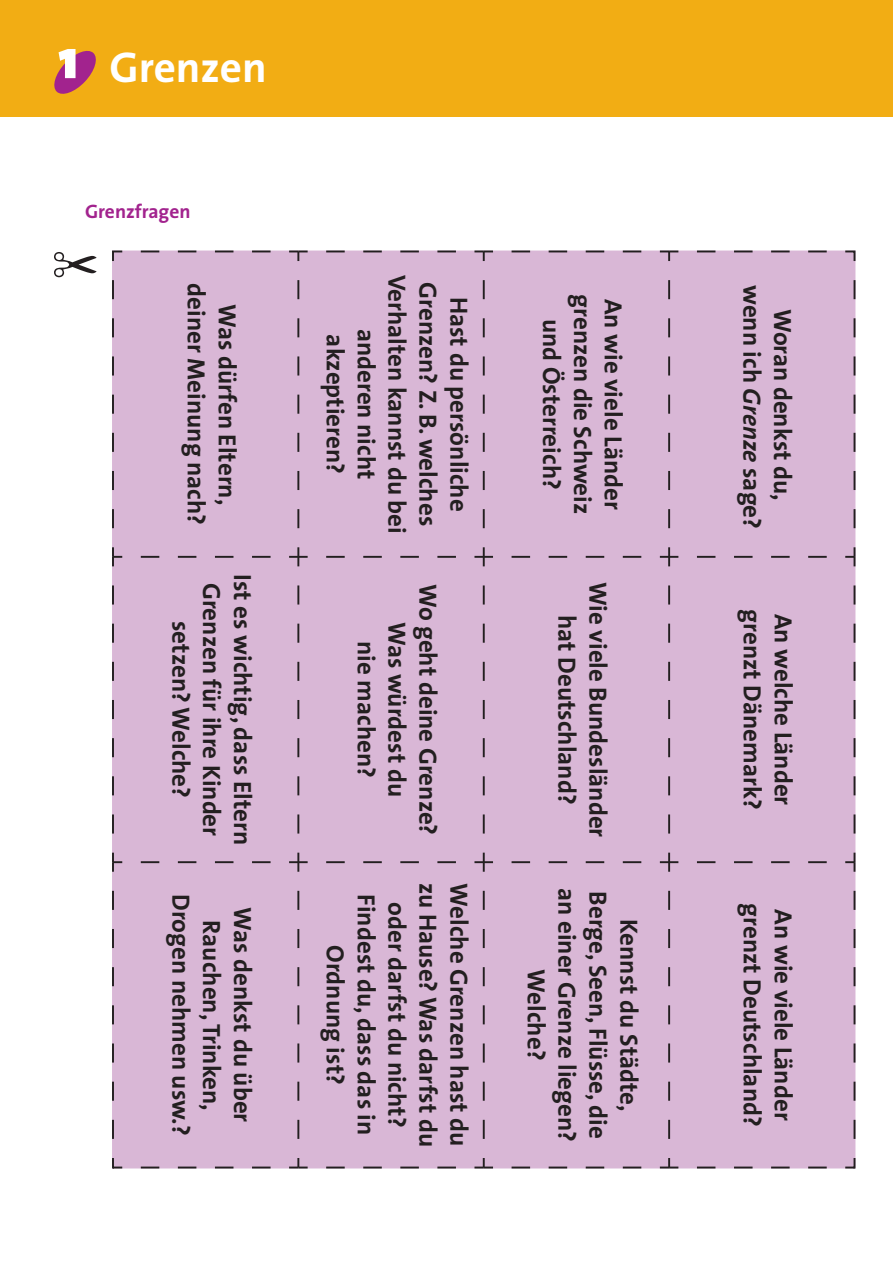
<style>
.page{position:relative;width:893px;height:1263px;background:#fff}
.page>*{position:absolute;margin:0;border:0;box-sizing:border-box;transform-origin:0 0}
.t1{font:900 56.7px "The Sans";color:#fff}
.rubrik{font:700 43.2px "The Sans";color:#fff}
.spm_kort{font:700 25.05px/30.9px "The Sans";color:#231f20;text-align:center}
.underrubrik{font:700 19.5px "The Sans";color:#a2238e}
.s1{font-style:italic}
</style>
<div class="page">
<svg style="left:54px;top:252px;width:43px;height:25px"></svg>
<div style="left:0;top:0;width:893px;height:116px;background:#f2ad14"></div>
<div style="left:114px;top:252px;width:739px;height:914px;background:#d9b7d6"></div>
<hr style="left:853px;top:557px;width:2px;height:305px;background:#d9b7d6">
<hr style="left:669px;top:861px;width:185px;height:2px;background:#d9b7d6">
<hr style="left:669px;top:1166px;width:185px;height:2px;background:#d9b7d6">
<hr style="left:484px;top:251px;width:185px;height:1px;background:#d9b7d6">
<hr style="left:668px;top:557px;width:2px;height:305px;background:#d9b7d6">
<hr style="left:484px;top:556px;width:185px;height:2px;background:#d9b7d6">
<hr style="left:668px;top:862px;width:2px;height:305px;background:#d9b7d6">
<hr style="left:484px;top:861px;width:185px;height:2px;background:#d9b7d6">
<hr style="left:484px;top:1166px;width:185px;height:2px;background:#d9b7d6">
<hr style="left:483px;top:251px;width:2px;height:306px;background:#d9b7d6">
<hr style="left:298px;top:251px;width:186px;height:1px;background:#d9b7d6">
<hr style="left:483px;top:557px;width:2px;height:305px;background:#d9b7d6">
<hr style="left:298px;top:556px;width:186px;height:2px;background:#d9b7d6">
<hr style="left:483px;top:862px;width:2px;height:305px;background:#d9b7d6">
<hr style="left:298px;top:861px;width:186px;height:2px;background:#d9b7d6">
<hr style="left:298px;top:1166px;width:186px;height:2px;background:#d9b7d6">
<hr style="left:297px;top:251px;width:2px;height:306px;background:#d9b7d6">
<hr style="left:297px;top:557px;width:2px;height:305px;background:#d9b7d6">
<hr style="left:113px;top:556px;width:185px;height:2px;background:#d9b7d6">
<hr style="left:297px;top:862px;width:2px;height:305px;background:#d9b7d6">
<hr style="left:113px;top:861px;width:185px;height:2px;background:#d9b7d6">
<hr style="left:113px;top:1166px;width:185px;height:2px;background:#d9b7d6">
<hr style="left:112px;top:251px;width:2px;height:306px;background:#d9b7d6">
<hr style="left:112px;top:557px;width:2px;height:305px;background:#d9b7d6">
<div style="left:667px;top:250px;width:189px;height:309px;background:#d9b7d6"></div>
<svg style="left:853px;top:585px;width:2px;height:249px"></svg>
<svg style="left:697px;top:556px;width:139px;height:2px"></svg>
<svg style="left:845px;top:556px;width:10px;height:10px"></svg>
<svg style="left:697px;top:861px;width:130px;height:2px"></svg>
<svg style="left:697px;top:1166px;width:130px;height:2px"></svg>
<svg style="left:845px;top:853px;width:11px;height:316px;background:#c8aac5"></svg>
<svg style="left:668px;top:280px;width:2px;height:258px"></svg>
<svg style="left:512px;top:251px;width:130px;height:1px"></svg>
<svg style="left:660px;top:251px;width:10px;height:10px"></svg>
<svg style="left:668px;top:585px;width:2px;height:249px"></svg>
<svg style="left:512px;top:556px;width:130px;height:2px"></svg>
<svg style="left:660px;top:547px;width:18px;height:19px"></svg>
<svg style="left:668px;top:891px;width:2px;height:248px"></svg>
<svg style="left:512px;top:861px;width:130px;height:2px"></svg>
<svg style="left:660px;top:853px;width:18px;height:19px"></svg>
<svg style="left:512px;top:1166px;width:130px;height:2px"></svg>
<svg style="left:660px;top:1158px;width:18px;height:10px"></svg>
<svg style="left:483px;top:280px;width:2px;height:249px"></svg>
<svg style="left:326px;top:251px;width:130px;height:1px"></svg>
<svg style="left:474px;top:251px;width:19px;height:10px"></svg>
<svg style="left:483px;top:585px;width:2px;height:249px"></svg>
<svg style="left:326px;top:556px;width:130px;height:2px"></svg>
<svg style="left:474px;top:547px;width:19px;height:19px"></svg>
<svg style="left:483px;top:891px;width:2px;height:248px"></svg>
<svg style="left:326px;top:861px;width:130px;height:2px"></svg>
<svg style="left:474px;top:853px;width:19px;height:19px"></svg>
<svg style="left:326px;top:1166px;width:130px;height:2px"></svg>
<svg style="left:474px;top:1158px;width:19px;height:10px"></svg>
<svg style="left:297px;top:280px;width:2px;height:249px"></svg>
<svg style="left:297px;top:585px;width:2px;height:249px"></svg>
<svg style="left:141px;top:556px;width:130px;height:2px"></svg>
<svg style="left:289px;top:547px;width:19px;height:19px"></svg>
<svg style="left:297px;top:891px;width:2px;height:248px"></svg>
<svg style="left:141px;top:861px;width:130px;height:2px"></svg>
<svg style="left:289px;top:853px;width:19px;height:19px"></svg>
<svg style="left:141px;top:1166px;width:130px;height:2px"></svg>
<svg style="left:289px;top:1158px;width:19px;height:10px"></svg>
<svg style="left:112px;top:280px;width:2px;height:249px"></svg>
<svg style="left:112px;top:250px;width:196px;height:11px;background:#c6a9c3"></svg>
<svg style="left:112px;top:585px;width:2px;height:249px"></svg>
<svg style="left:112px;top:547px;width:10px;height:19px"></svg>
<svg style="left:112px;top:853px;width:10px;height:316px;background:#c5a6c2"></svg>
<svg style="left:54px;top:51px;width:42px;height:43px"></svg>
<p class="t1" style="left:58px;top:11px;width:21px">1</p>
<p class="rubrik" style="left:109px;top:31px;width:159px">Grenzen</p>
<p class="underrubrik" style="left:85px;top:195px;width:107px">Grenzfragen</p>
<p class="spm_kort" style="left:212px;top:283px;width:243px;rotate:90deg">deiner Meinung nach?</p>
<p class="spm_kort" style="left:243px;top:304px;width:203px;rotate:90deg">Was dürfen Eltern,</p>
<p class="spm_kort" style="left:197px;top:621px;width:179px;rotate:90deg">setzen? Welche?</p>
<p class="spm_kort" style="left:259px;top:574px;width:273px;rotate:90deg">Ist es wichtig, dass Eltern<br>Grenzen für ihre Kinder</p>
<p class="spm_kort" style="left:197px;top:894px;width:243px;rotate:90deg">Drogen nehmen usw.?</p>
<p class="spm_kort" style="left:228px;top:920px;width:192px;rotate:90deg">Rauchen, Trinken,</p>
<p class="spm_kort" style="left:259px;top:907px;width:216px;rotate:90deg">Was denkst du über</p>
<p class="spm_kort" style="left:351px;top:334px;width:141px;rotate:90deg">akzeptieren?</p>
<p class="spm_kort" style="left:382px;top:329px;width:152px;rotate:90deg">anderen nicht</p>
<p class="spm_kort" style="left:413px;top:275px;width:261px;rotate:90deg">Verhalten kannst du bei</p>
<p class="spm_kort" style="left:444px;top:282px;width:245px;rotate:90deg">Grenzen? Z. B. welches</p>
<p class="spm_kort" style="left:475px;top:297px;width:216px;rotate:90deg">Hast du persönliche</p>
<p class="spm_kort" style="left:382px;top:641px;width:138px;rotate:90deg">nie machen?</p>
<p class="spm_kort" style="left:444px;top:584px;width:253px;rotate:90deg">Wo geht deine Grenze?</p>
<p class="spm_kort" style="left:413px;top:622px;width:177px;rotate:90deg">Was würdest du</p>
<p class="spm_kort" style="left:351px;top:945px;width:141px;rotate:90deg">Ordnung ist?</p>
<p class="spm_kort" style="left:382px;top:894px;width:242px;rotate:90deg">Findest du, dass das in</p>
<p class="spm_kort" style="left:413px;top:902px;width:227px;rotate:90deg">oder darfst du nicht?</p>
<p class="spm_kort" style="left:444px;top:882px;width:266px;rotate:90deg">zu Hause? Was darfst du</p>
<p class="spm_kort" style="left:475px;top:883px;width:265px;rotate:90deg">Welche Grenzen hast du</p>
<p class="spm_kort" style="left:599px;top:294px;width:222px;rotate:90deg">grenzen die Schweiz</p>
<p class="spm_kort" style="left:629px;top:299px;width:213px;rotate:90deg">An wie viele Länder</p>
<p class="spm_kort" style="left:568px;top:319px;width:172px;rotate:90deg">und Österreich?</p>
<p class="spm_kort" style="left:583px;top:615px;width:191px;rotate:90deg">hat Deutschland?</p>
<p class="spm_kort" style="left:614px;top:582px;width:257px;rotate:90deg">Wie viele Bundesländer</p>
<p class="spm_kort" style="left:583px;top:888px;width:255px;rotate:90deg">an einer Grenze liegen?</p>
<p class="spm_kort" style="left:614px;top:891px;width:249px;rotate:90deg">Berge, Seen, Flüsse, die</p>
<p class="spm_kort" style="left:552px;top:969px;width:92px;rotate:90deg">Welche?</p>
<p class="spm_kort" style="left:645px;top:919px;width:194px;rotate:90deg">Kennst du Städte,</p>
<p class="spm_kort" style="left:768px;top:285px;width:246px;rotate:90deg">wenn ich <span class="s1">Grenze</span> sage?</p>
<p class="spm_kort" style="left:799px;top:309px;width:194px;rotate:90deg">Woran denkst du,</p>
<p class="spm_kort" style="left:768px;top:609px;width:202px;rotate:90deg">grenzt Dänemark?</p>
<p class="spm_kort" style="left:799px;top:614px;width:193px;rotate:90deg">An welche Länder</p>
<p class="spm_kort" style="left:768px;top:903px;width:225px;rotate:90deg">grenzt Deutschland?</p>
<p class="spm_kort" style="left:799px;top:909px;width:213px;rotate:90deg">An wie viele Länder</p>
</div>
